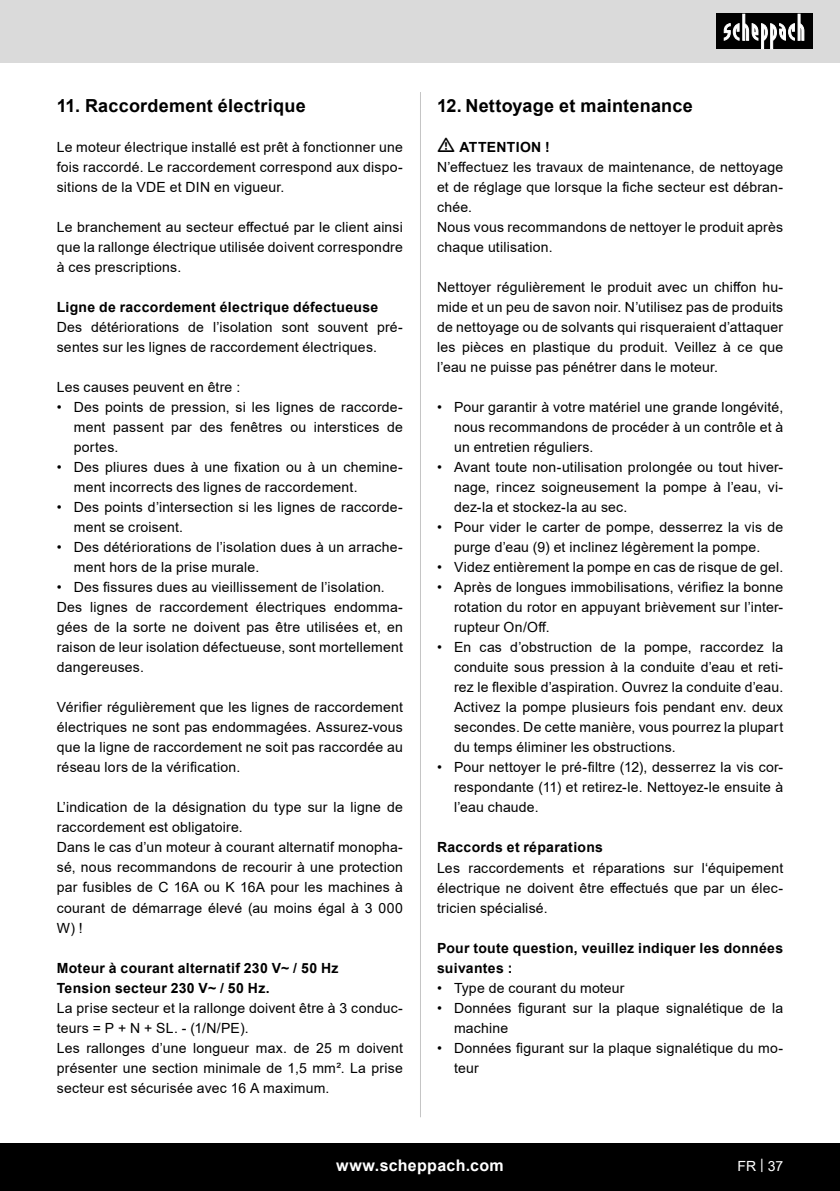
<style>
.page{position:relative;width:840px;height:1191px;background:#fff}
.page>*{position:absolute;margin:0;border:0;box-sizing:border-box;transform-origin:0 0}
.t1{font:700 18px "Arial";letter-spacing:.01em;color:#000}
.t2{font:700 16px "Arial";letter-spacing:.02em;color:#fff}
.t3{font:14px/20px "Arial";letter-spacing:.015em;color:#000;text-align:justify}
.t4{font:700 14px/20px "Arial";letter-spacing:.02em;color:#000}
.t5{font:14px "Arial";color:#fff}
</style>
<div class="page">
<div style="left:0;top:0;width:839px;height:63px;background:#dadada"></div>
<div style="left:0;top:1143px;width:839px;height:48px;background:#000"></div>
<div style="left:716px;top:14px;width:96px;height:35px;background:#000"></div>
<svg style="left:723px;top:14px;width:81px;height:35px"></svg>
<hr style="left:420px;top:92px;width:1px;height:1025px;background:#c5c5c5">
<p class="t1" style="left:57px;top:93px;width:250px">11. Raccordement électrique</p>
<p class="t3" style="left:57px;top:137px;width:347px">Le moteur électrique installé est prêt à fonctionner une fois raccordé. Le raccordement correspond aux dispo&shy;sitions de la VDE et DIN en vigueur.</p>
<p class="t3" style="left:57px;top:217px;width:347px">Le branchement au secteur effectué par le client ainsi que la rallonge électrique utilisée doivent correspondre à ces prescriptions.</p>
<p class="t4" style="left:57px;top:297px;width:323px">Ligne de raccordement électrique défectueuse</p>
<p class="t3" style="left:57px;top:317px;width:347px">Des détériorations de l’isolation sont souvent pré&shy;sentes sur les lignes de raccordement électriques.</p>
<p class="t3" style="left:57px;top:377px;width:185px">Les causes peuvent en être :</p>
<p class="t3" style="left:74px;top:397px;width:330px;text-indent:-17px">• Des points de pression, si les lignes de raccorde&shy;ment passent par des fenêtres ou interstices de portes.</p>
<p class="t3" style="left:74px;top:457px;width:330px;text-indent:-17px">• Des pliures dues à une fixation ou à un chemine&shy;ment incorrects des lignes de raccordement.</p>
<p class="t3" style="left:74px;top:497px;width:330px;text-indent:-17px">• Des points d’intersection si les lignes de raccorde&shy;ment se croisent.</p>
<p class="t3" style="left:74px;top:537px;width:330px;text-indent:-17px">• Des détériorations de l’isolation dues à un arrache&shy;ment hors de la prise murale.</p>
<p class="t3" style="left:57px;top:577px;width:347px;text-align:left">• Des fissures dues au vieillissement de l’isolation.<br>Des lignes de raccordement électriques endomma&shy;gées de la sorte ne doivent pas être utilisées et, en raison de leur isolation défectueuse, sont mortellement dangereuses.</p>
<p class="t3" style="left:57px;top:697px;width:347px">Vérifier régulièrement que les lignes de raccordement électriques ne sont pas endommagées. Assurez-vous que la ligne de raccordement ne soit pas raccordée au réseau lors de la vérification.</p>
<p class="t3" style="left:57px;top:797px;width:347px;text-align:left">L’indication de la désignation du type sur la ligne de raccordement est obligatoire.<br>Dans le cas d’un moteur à courant alternatif monopha&shy;sé, nous recommandons de recourir à une protection par fusibles de C 16A ou K 16A pour les machines à courant de démarrage élevé (au moins égal à 3 000<br>W) !</p>
<p class="t4" style="left:57px;top:957px;width:283px">Moteur à courant alternatif 230 V~ / 50 Hz<br>Tension secteur 230 V~ / 50 Hz.</p>
<p class="t3" style="left:57px;top:997px;width:347px;text-align:left">La prise secteur et la rallonge doivent être à 3 conduc&shy;teurs = P + N + SL. - (1/N/PE).<br>Les rallonges d’une longueur max. de 25 m doivent présenter une section minimale de 1,5 mm². La prise secteur est sécurisée avec 16 A maximum.</p>
<p class="t1" style="left:437px;top:93px;width:257px">12. Nettoyage et maintenance</p>
<p class="t4" style="left:459px;top:137px;width:92px">ATTENTION !</p>
<p class="t3" style="left:437px;top:157px;width:347px;text-align:left">N’effectuez les travaux de maintenance, de nettoyage et de réglage que lorsque la fiche secteur est débran&shy;chée.<br>Nous vous recommandons de nettoyer le produit après chaque utilisation.</p>
<p class="t3" style="left:437px;top:277px;width:347px">Nettoyer régulièrement le produit avec un chiffon hu&shy;mide et un peu de savon noir. N’utilisez pas de produits de nettoyage ou de solvants qui risqueraient d’attaquer les pièces en plastique du produit. Veillez à ce que l’eau ne puisse pas pénétrer dans le moteur.</p>
<p class="t3" style="left:454px;top:397px;width:330px;text-indent:-17px">• Pour garantir à votre matériel une grande longévité, nous recommandons de procéder à un contrôle et à un entretien réguliers.</p>
<p class="t3" style="left:454px;top:457px;width:330px;text-indent:-17px">• Avant toute non-utilisation prolongée ou tout hiver&shy;nage, rincez soigneusement la pompe à l’eau, vi&shy;dez-la et stockez-la au sec.</p>
<p class="t3" style="left:437px;top:517px;width:347px;text-align:center">• Pour vider le carter de pompe, desserrez la vis de purge d’eau (9) et inclinez légèrement la pompe.</p>
<p class="t3" style="left:437px;top:557px;width:347px">• Videz entièrement la pompe en cas de risque de gel.</p>
<p class="t3" style="left:454px;top:577px;width:330px;text-indent:-17px">• Après de longues immobilisations, vérifiez la bonne rotation du rotor en appuyant brièvement sur l’inter&shy;rupteur On/Off.</p>
<p class="t3" style="left:454px;top:637px;width:330px;text-indent:-17px">• En cas d’obstruction de la pompe, raccordez la conduite sous pression à la conduite d’eau et reti&shy;rez le flexible d’aspiration. Ouvrez la conduite d’eau.<br>Activez la pompe plusieurs fois pendant env. deux secondes. De cette manière, vous pourrez la plupart du temps éliminer les obstructions.</p>
<p class="t3" style="left:454px;top:757px;width:330px;text-indent:-17px">• Pour nettoyer le pré-filtre (12), desserrez la vis cor&shy;respondante (11) et retirez-le. Nettoyez-le ensuite à l’eau chaude.</p>
<p class="t4" style="left:437px;top:837px;width:167px">Raccords et réparations</p>
<p class="t3" style="left:437px;top:857px;width:347px">Les raccordements et réparations sur l‘équipement électrique ne doivent être effectués que par un élec&shy;tricien spécialisé.</p>
<p class="t4" style="left:437px;top:937px;width:347px">Pour toute question, veuillez indiquer les données suivantes :</p>
<p class="t3" style="left:437px;top:977px;width:189px">• Type de courant du moteur</p>
<p class="t3" style="left:454px;top:997px;width:330px;text-indent:-17px">• Données figurant sur la plaque signalétique de la machine</p>
<p class="t3" style="left:454px;top:1037px;width:330px;text-indent:-17px">• Données figurant sur la plaque signalétique du mo&shy;teur</p>
<p class="t2" style="left:336px;top:1154px;width:169px">www.scheppach.com</p>
<p class="t5" style="left:737px;top:1156px;width:47px">FR | 37</p>
</div>
